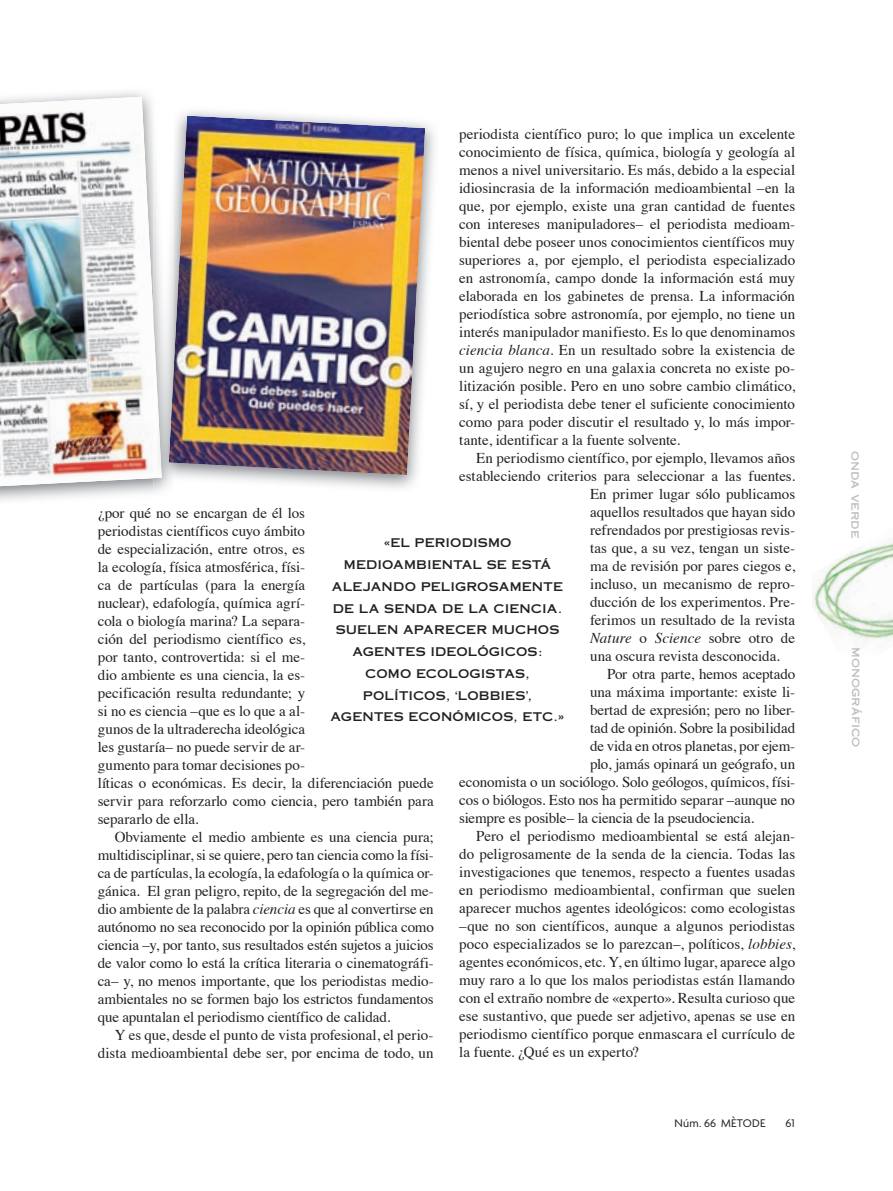
<style>
.page{position:relative;width:893px;height:1191px;background:#fff}
.page>*{position:absolute;margin:0;border:0;box-sizing:border-box;transform-origin:0 0}
.t1{font:15px/18px "Times";letter-spacing:-.005em;color:#231f20;text-align:justify}
.t2{font:italic 15px "Times";letter-spacing:.005em;color:#231f20}
.t3{font:12px/21.8px "Copperplate Thirty One AB";letter-spacing:.01em;color:#231f20;text-align:center}
.t4{font:12px "Copperplate Thirty One AB";letter-spacing:.005em;color:#bcbdc0}
.t5{font:12px "Agenda";letter-spacing:.025em;color:#231f20}
.s1{font-style:italic}
.s2{font-style:normal}
</style>
<div class="page">
<img style="left:812px;top:541px;width:81px;height:106px">
<img style="left:0;top:97px;width:154px;height:390px">
<img style="left:154px;top:324px;width:8px;height:154px">
<img style="left:169px;top:116px;width:256px;height:359px">
<p class="t1" style="left:459px;top:126px;width:337px">periodista científico puro; lo que implica un excelente conocimiento de física, química, biología y geología al menos a nivel universitario. Es más, debido a la especial idiosincrasia de la información medioambiental –en la que, por ejemplo, existe una gran cantidad de fuentes con intereses manipuladores– el periodista medioam&shy;biental debe poseer unos conocimientos científicos muy superiores a, por ejemplo, el periodista especializado en astronomía, campo donde la información está muy elaborada en los gabinetes de prensa. La información periodística sobre astronomía, por ejemplo, no tiene un interés manipulador manifiesto. Es lo que denominamos <span class="s1">ciencia blanca</span>. En un resultado sobre la existencia de un agujero negro en una galaxia concreta no existe po&shy;litización posible. Pero en uno sobre cambio climático, sí, y el periodista debe tener el suficiente conocimiento como para poder discutir el resultado y, lo más impor&shy;tante, identificar a la fuente solvente.</p>
<p class="t1" style="left:476px;top:450px;width:320px">En periodismo científico, por ejemplo, llevamos años</p>
<p class="t1" style="left:459px;top:468px;width:337px">estableciendo criterios para seleccionar a las fuentes.</p>
<p class="t1" style="left:590px;top:486px;width:207px">En primer lugar sólo publicamos</p>
<p class="t1" style="left:590px;top:504px;width:207px">aquellos resultados que hayan sido</p>
<p class="t1" style="left:590px;top:522px;width:207px">refrendados por prestigiosas revis-</p>
<p class="t1" style="left:590px;top:540px;width:207px">tas que, a su vez, tengan un siste-</p>
<p class="t1" style="left:590px;top:558px;width:207px">ma de revisión por pares ciegos e,</p>
<p class="t1" style="left:590px;top:576px;width:207px">incluso, un mecanismo de repro-</p>
<p class="t1" style="left:590px;top:594px;width:207px">ducción de los experimentos. Pre-</p>
<p class="t1" style="left:590px;top:612px;width:207px">ferimos un resultado de la revista</p>
<p class="t2" style="left:590px;top:632px;width:207px">Nature <span class="s2">o</span> Science <span class="s2">sobre otro de</span></p>
<p class="t1" style="left:590px;top:648px;width:192px">una oscura revista desconocida.</p>
<p class="t1" style="left:607px;top:666px;width:190px">Por otra parte, hemos aceptado</p>
<p class="t1" style="left:590px;top:684px;width:207px">una máxima importante: existe li-</p>
<p class="t1" style="left:590px;top:702px;width:207px">bertad de expresión; pero no liber-</p>
<p class="t1" style="left:590px;top:720px;width:207px">tad de opinión. Sobre la posibilidad</p>
<p class="t1" style="left:590px;top:738px;width:207px">de vida en otros planetas, por ejem-</p>
<p class="t1" style="left:590px;top:756px;width:207px">plo, jamás opinará un geógrafo, un</p>
<p class="t1" style="left:459px;top:774px;width:337px">economista o un sociólogo. Solo geólogos, químicos, físi-</p>
<p class="t1" style="left:459px;top:792px;width:337px">cos o biólogos. Esto nos ha permitido separar –aunque no</p>
<p class="t1" style="left:459px;top:810px;width:296px">siempre es posible– la ciencia de la pseudociencia.</p>
<p class="t1" style="left:476px;top:828px;width:320px">Pero el periodismo medioambiental se está alejan-</p>
<p class="t1" style="left:459px;top:846px;width:337px">do peligrosamente de la senda de la ciencia. Todas las</p>
<p class="t1" style="left:459px;top:864px;width:337px">investigaciones que tenemos, respecto a fuentes usadas</p>
<p class="t1" style="left:459px;top:882px;width:337px">en periodismo medioambiental, confirman que suelen</p>
<p class="t1" style="left:459px;top:900px;width:337px">aparecer muchos agentes ideológicos: como ecologistas</p>
<p class="t1" style="left:459px;top:918px;width:337px">–que no son científicos, aunque a algunos periodistas</p>
<p class="t1" style="left:459px;top:936px;width:337px">poco especializados se lo parezcan–, políticos, <span class="s1">lobbies</span>,</p>
<p class="t1" style="left:459px;top:954px;width:337px">agentes económicos, etc. Y, en último lugar, aparece algo</p>
<p class="t1" style="left:459px;top:972px;width:337px">muy raro a lo que los malos periodistas están llamando</p>
<p class="t1" style="left:459px;top:990px;width:337px">con el extraño nombre de «experto». Resulta curioso que</p>
<p class="t1" style="left:459px;top:1008px;width:337px">ese sustantivo, que puede ser adjetivo, apenas se use en</p>
<p class="t1" style="left:459px;top:1026px;width:337px">periodismo científico porque enmascara el currículo de</p>
<p class="t1" style="left:459px;top:1044px;width:181px">la fuente. ¿Qué es un experto?</p>
<p class="t1" style="left:98px;top:505px;width:337px;text-align:left">¿por qué no se encargan de él los<br>periodistas científicos cuyo ámbito<br>de especialización, entre otros, es<br>la ecología, física atmosférica, físi-<br>ca de partículas (para la energía<br>nuclear), edafología, química agrí-<br>cola o biología marina? La separa-<br>ción del periodismo científico es,<br>por tanto, controvertida: si el me-<br>dio ambiente es una ciencia, la es-<br>pecificación resulta redundante; y<br>si no es ciencia –que es lo que a al-<br>gunos de la ultraderecha ideológica<br>les gustaría– no puede servir de ar-<br>gumento para tomar decisiones po-<br>líticas o económicas. Es decir, la diferenciación puede servir para reforzarlo como ciencia, pero también para separarlo de ella.</p>
<p class="t1" style="left:98px;top:829px;width:338px;text-indent:17px">Obviamente el medio ambiente es una ciencia pura; multidisciplinar, si se quiere, pero tan ciencia como la físi&shy;ca de partículas, la ecología, la edafología o la química or&shy;gánica. El gran peligro, repito, de la segregación del me&shy;dio ambiente de la palabra <span class="s1">ciencia</span> es que al convertirse en autónomo no sea reconocido por la opinión pública como ciencia –y, por tanto, sus resultados estén sujetos a juicios de valor como lo está la crítica literaria o cinematográfi&shy;ca– y, no menos importante, que los periodistas medio&shy;ambientales no se formen bajo los estrictos fundamentos que apuntalan el periodismo científico de calidad.</p>
<p class="t1" style="left:98px;top:1027px;width:337px;text-align:right">Y es que, desde el punto de vista profesional, el perio&shy;dista medioambiental debe ser, por encima de todo, un</p>
<p class="t3" style="left:331px;top:532px;width:235px">«EL PERIODISMO<br>MEDIOAMBIENTAL SE ESTÁ<br>ALEJANDO PELIGROSAMENTE<br>DE LA SENDA DE LA CIENCIA.<br>SUELEN APARECER MUCHOS<br>AGENTES IDEOLÓGICOS:<br>COMO ECOLOGISTAS,<br>POLÍTICOS, ‘LOBBIES’,<br>AGENTES ECONÓMICOS, ETC.»</p>
<p class="t5" style="left:674px;top:1118px;width:92px">Núm. 66 MÈTODE</p>
<p class="t5" style="left:785px;top:1118px;width:11px">61</p>
<p class="t4" style="left:863px;top:451px;width:89px;rotate:90deg">onda verde</p>
<p class="t4" style="left:863px;top:647px;width:102px;rotate:90deg">monográfico</p>
</div>
